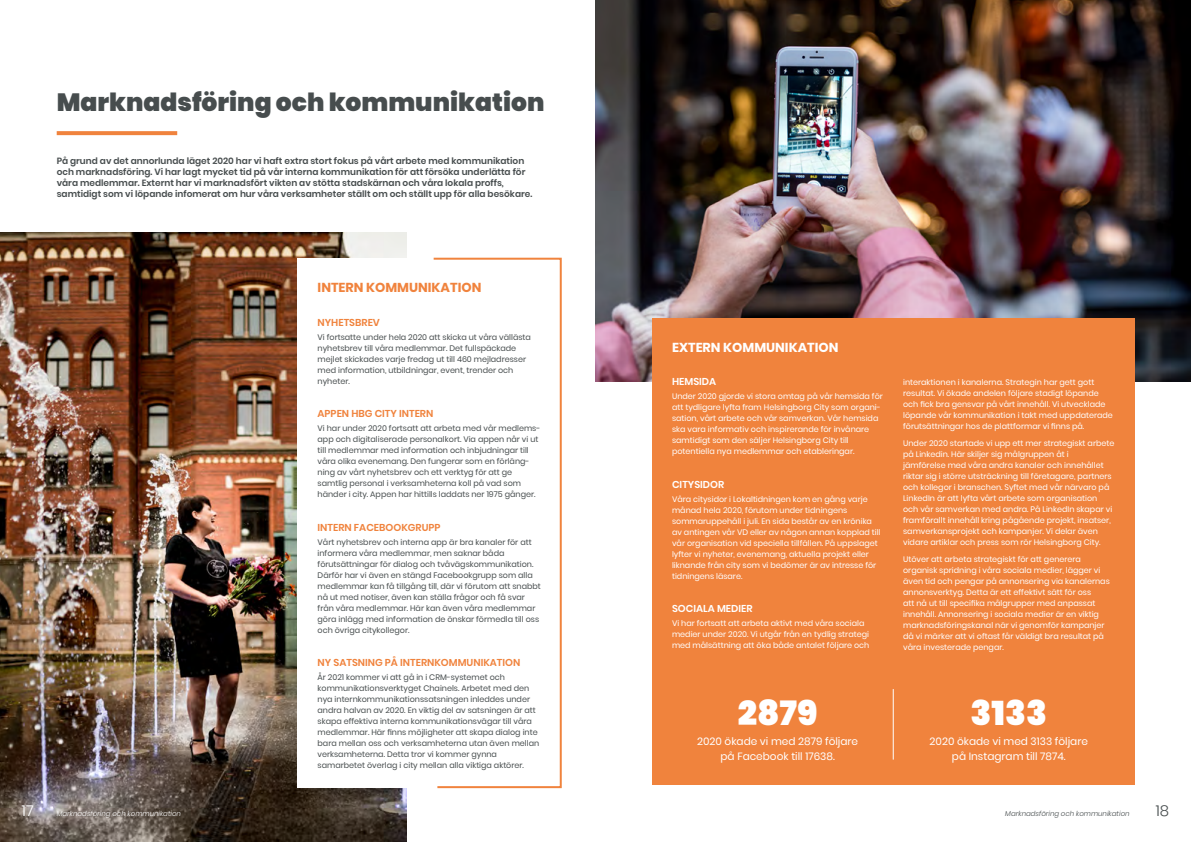
<style>
.page{position:relative;width:1191px;height:842px;background:#fff}
.page>*{position:absolute;margin:0;border:0;box-sizing:border-box;transform-origin:0 0}
.t1{font:900 34.2px "Poppins";color:#fff}
.t2{font:900 25px "Poppins";color:#474d4e}
.t3{font:300 15px "Poppins";color:#fff}
.t4{font:300 15px "Poppins";color:#474d4e}
.t5{font:700 13px "Poppins";color:#f0833d}
.t6{font:700 13px "Poppins";color:#fff}
.t7{font:10.5px/14.5px "Poppins";color:#fff;text-align:center}
.t8{font:600 10px "Poppins";color:#f0833d}
.t9{font:600 10px "Poppins";color:#fff}
.t10{font:600 9px/11px "Poppins";color:#474d4e}
.t11{font:8px/11px "Poppins";color:#fff}
.t12{font:8px/11px "Poppins";color:#474d4e}
.t13{font:italic 300 7px "Poppins";color:#fff}
.t14{font:italic 300 7px "Poppins";color:#474d4e}
</style>
<div class="page">
<img style="left:0;top:232px;width:406px;height:610px">
<div style="left:298px;top:259px;width:263px;height:529px;background:#fff"></div>
<img style="left:595px;top:0;width:596px;height:381px">
<svg style="left:57px;top:131px;width:120px;height:4px"></svg>
<svg style="left:433px;top:257px;width:129px;height:532px"></svg>
<div style="left:652px;top:318px;width:482px;height:352px;background:#f0833d"></div>
<div style="left:652px;top:663px;width:482px;height:122px;background:#f0833d"></div>
<hr style="left:892px;top:689px;width:1px;height:71px;background:#fff">
<h2 class="t2" style="left:57px;top:88px;width:489px">Marknadsföring och kommunikation</h2>
<p class="t10" style="left:57px;top:156px;width:477px">På grund av det annorlunda läget 2020 har vi haft extra stort fokus på vårt arbete med kommunikation och marknadsföring. Vi har lagt mycket tid på vår interna kommunikation för att försöka underlätta för våra medlemmar. Externt har vi marknadsfört vikten av stötta stadskärnan och våra lokala proffs, samtidigt som vi löpande infomerat om hur våra verksamheter ställt om och ställt upp för alla besökare.</p>
<h3 class="t5" style="left:317px;top:280px;width:165px">INTERN KOMMUNIKATION</h3>
<p class="t8" style="left:317px;top:317px;width:64px">NYHETSBREV</p>
<p class="t12" style="left:317px;top:331px;width:215px">Vi fortsatte under hela 2020 att skicka ut våra vällästa nyhetsbrev till våra medlemmar. Det fullspäckade mejlet skickades varje fredag ut till 460 mejladresser med information, utbildningar, event, trender och nyheter.</p>
<p class="t8" style="left:317px;top:408px;width:117px">APPEN HBG CITY INTERN</p>
<p class="t12" style="left:317px;top:423px;width:224px">Vi har under 2020 fortsatt att arbeta med vår medlems&shy;app och digitaliserade personalkort. Via appen når vi ut till medlemmar med information och inbjudningar till våra olika evenemang. Den fungerar som en förläng&shy;ning av vårt nyhetsbrev och ett verktyg för att ge samtlig personal i verksamheterna koll på vad som händer i city. Appen har hittills laddats ner 1975 gånger.</p>
<p class="t8" style="left:317px;top:522px;width:124px">INTERN FACEBOOKGRUPP</p>
<p class="t12" style="left:317px;top:536px;width:225px">Vårt nyhetsbrev och interna app är bra kanaler för att informera våra medlemmar, men saknar båda förutsättningar för dialog och tvåvägskommunikation.<br>Därför har vi även en stängd Facebookgrupp som alla medlemmar kan få tillgång till, där vi förutom att snabbt nå ut med notiser, även kan ställa frågor och få svar från våra medlemmar. Här kan även våra medlemmar göra inlägg med information de önskar förmedla till oss och övriga citykollegor.</p>
<p class="t8" style="left:317px;top:657px;width:204px">NY SATSNING PÅ INTERNKOMMUNIKATION</p>
<p class="t12" style="left:317px;top:672px;width:223px">År 2021 kommer vi att gå in i CRM-systemet och kommunikationsverktyget Chainels. Arbetet med den nya internkommunikationssatsningen inleddes under andra halvan av 2020. En viktig del av satsningen är att skapa effektiva interna kommunikationsvägar till våra medlemmar. Här finns möjligheter att skapa dialog inte bara mellan oss och verksamheterna utan även mellan verksamheterna. Detta tror vi kommer gynna samarbetet överlag i city mellan alla viktiga aktörer.</p>
<h3 class="t6" style="left:672px;top:339px;width:168px">EXTERN KOMMUNIKATION</h3>
<p class="t9" style="left:672px;top:376px;width:46px">HEMSIDA</p>
<p class="t11" style="left:672px;top:391px;width:212px">Under 2020 gjorde vi stora omtag på vår hemsida för att tydligare lyfta fram Helsingborg City som organi&shy;sation, vårt arbete och vår samverkan. Vår hemsida ska vara informativ och inspirerande för invånare samtidigt som den säljer Helsingborg City till potentiella nya medlemmar och etableringar.</p>
<p class="t9" style="left:672px;top:478px;width:54px">CITYSIDOR</p>
<p class="t11" style="left:672px;top:493px;width:210px">Våra citysidor i Lokaltidningen kom en gång varje månad hela 2020, förutom under tidningens sommaruppehåll i juli. En sida består av en krönika av antingen vår VD eller av någon annan kopplad till vår organisation vid speciella tillfällen. På uppslaget lyfter vi nyheter, evenemang, aktuella projekt eller liknande från city som vi bedömer är av intresse för tidningens läsare.</p>
<p class="t9" style="left:672px;top:603px;width:82px">SOCIALA MEDIER</p>
<p class="t11" style="left:672px;top:618px;width:199px">Vi har fortsatt att arbeta aktivt med våra sociala medier under 2020. Vi utgår från en tydlig strategi med målsättning att öka både antalet följare och</p>
<h1 class="t1" style="left:738px;top:693px;width:81px">2879</h1>
<h3 class="t7" style="left:697px;top:734px;width:162px">2020 ökade vi med 2879 följare på Facebook till 17638.</h3>
<p class="t11" style="left:903px;top:377px;width:211px">interaktionen i kanalerna. Strategin har gett gott resultat. Vi ökade andelen följare stadigt löpande och fick bra gensvar på vårt innehåll. Vi utvecklade löpande vår kommunikation i takt med uppdaterade förutsättningar hos de plattformar vi finns på.</p>
<p class="t11" style="left:903px;top:438px;width:213px">Under 2020 startade vi upp ett mer strategiskt arbete på Linkedin. Här skiljer sig målgruppen åt i<br>jämförelse med våra andra kanaler och innehållet riktar sig i större utsträckning till företagare, partners och kollegor i branschen. Syftet med vår närvaro på LinkedIn är att lyfta vårt arbete som organisation och vår samverkan med andra. På LinkedIn skapar vi framförallt innehåll kring pågående projekt, insatser, samverkansprojekt och kampanjer. Vi delar även vidare artiklar och press som rör Helsingborg City.</p>
<p class="t11" style="left:903px;top:553px;width:208px">Utöver att arbeta strategiskt för att generera organisk spridning i våra sociala medier, lägger vi även tid och pengar på annonsering via kanalernas annonsverktyg. Detta är ett effektivt sätt för oss<br>att nå ut till specifika målgrupper med anpassat innehåll. Annonsering i sociala medier är en viktig marknadsföringskanal när vi genomför kampanjer då vi märker att vi oftast får väldigt bra resultat på våra investerade pengar.</p>
<h1 class="t1" style="left:970px;top:693px;width:78px">3133</h1>
<h3 class="t7" style="left:929px;top:734px;width:160px">2020 ökade vi med 3133 följare på Instagram till 7874.</h3>
<h3 class="t3" style="left:22px;top:802px;width:13px">17</h3>
<h3 class="t4" style="left:1155px;top:802px;width:15px">18</h3>
<p class="t13" style="left:57px;top:809px;width:126px">Marknadsföring och kommunikation</p>
<p class="t14" style="left:1005px;top:809px;width:126px">Marknadsföring och kommunikation</p>
</div>
